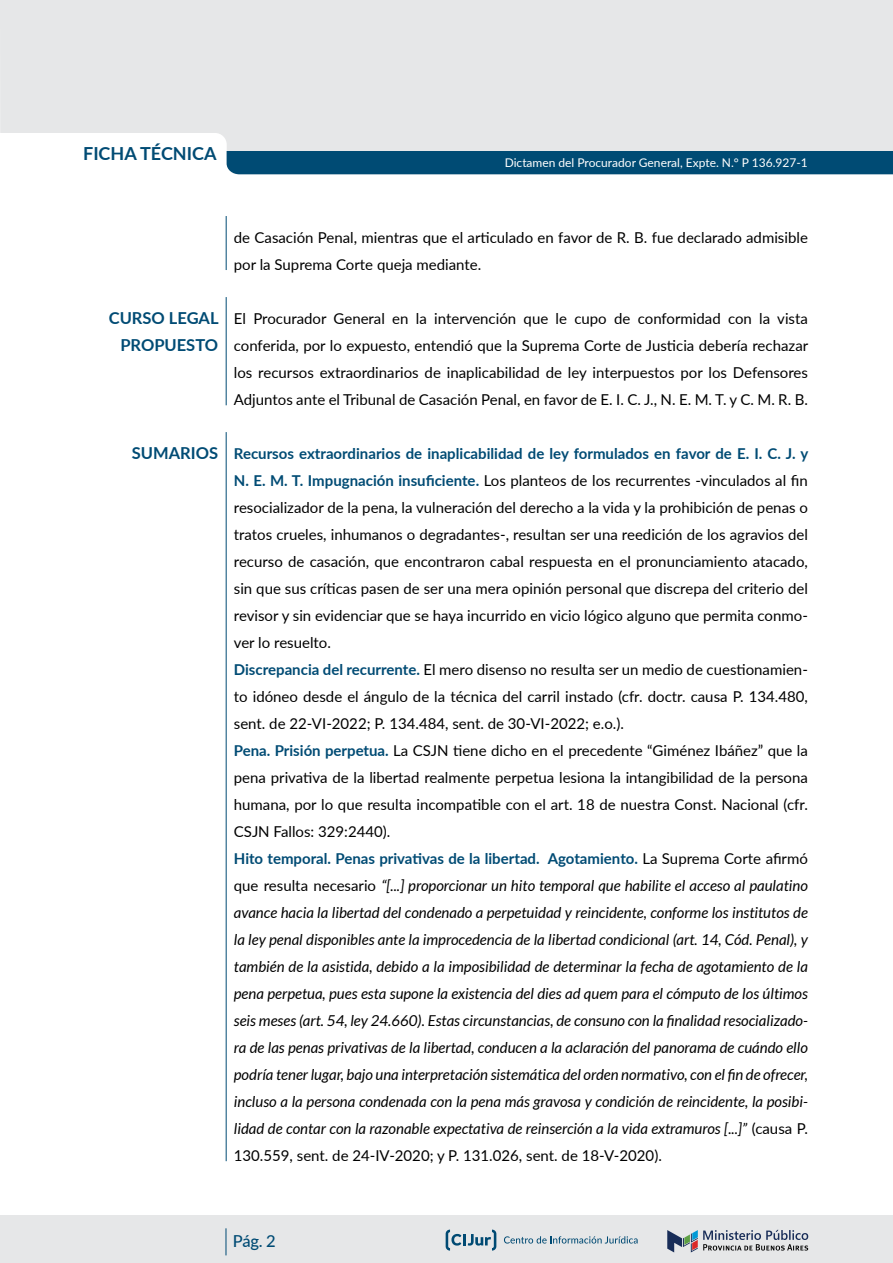
<style>
.page{position:relative;width:893px;height:1263px;background:#fff}
.page>*{position:absolute;margin:0;border:0;box-sizing:border-box;transform-origin:0 0}
.t1{font:700 18px "Lato";color:#004b74}
.t2{font:700 16.5px/27px "Lato";color:#004b74;text-align:right}
.t3{font:500 16.5px "Lato";color:#004b74}
.t4{font:15px/27px "Lato";color:#000}
.t5{font:12px "Lato";color:#fff}
.s1{font-weight:700;color:#004b74}
.s2{font-style:italic}
</style>
<div class="page">
<div style="left:0;top:1215px;width:893px;height:48px;background:#e6e7e8"></div>
<svg style="left:667px;top:1230px;width:141px;height:22px"></svg>
<svg style="left:504px;top:1236px;width:134px;height:7px"></svg>
<svg style="left:446px;top:1229px;width:50px;height:21px"></svg>
<svg style="left:226px;top:1228px;width:1px;height:27px"></svg>
<svg style="left:0;top:0;width:227px;height:166px;fill:#e6e7e8"></svg>
<hr style="left:226px;top:216px;width:1px;height:54px;background:#004b74">
<svg style="left:227px;top:0;width:666px;height:174px;background:#c7d2d8"></svg>
<hr style="left:226px;top:297px;width:1px;height:108px;background:#004b74">
<hr style="left:226px;top:432px;width:1px;height:729px;background:#004b74">
<p class="t1" style="left:83px;top:140px;width:135px">FICHA TÉCNICA</p>
<p class="t5" style="left:505px;top:155px;width:305px">Dictamen del Procurador General, Expte. N.° P 136.927-1</p>
<p class="t4" style="left:234px;top:223px;width:576px">de Casación Penal, mientras que el articulado en favor de R. B. fue declarado admisible por la Suprema Corte queja mediante.</p>
<p class="t2" style="left:109px;top:304px;width:111px">CURSO LEGAL<br>PROPUESTO</p>
<p class="t4" style="left:234px;top:304px;width:576px;text-align:justify">El Procurador General en la intervención que le cupo de conformidad con la vista conferida, por lo expuesto, entendió que la Suprema Corte de Justicia debería rechazar los recursos extraordinarios de inaplicabilidad de ley interpuestos por los Defensores Adjuntos ante el Tribunal de Casación Penal, en favor de E. I. C. J., N. E. M. T. y C. M. R. B.</p>
<p class="t2" style="left:132px;top:439px;width:88px">SUMARIOS</p>
<p class="t4" style="left:234px;top:439px;width:576px"><span class="s1">Recursos extraordinarios de inaplicabilidad de ley formulados en favor de E. I. C. J. y N. E. M. T. Impugnación insuficiente.</span> Los planteos de los recurrentes -vinculados al fin resocializador de la pena, la vulneración del derecho a la vida y la prohibición de penas o tratos crueles, inhumanos o degradantes-, resultan ser una reedición de los agravios del recurso de casación, que encontraron cabal respuesta en el pronunciamiento atacado, sin que sus críticas pasen de ser una mera opinión personal que discrepa del criterio del revisor y sin evidenciar que se haya incurrido en vicio lógico alguno que permita conmo&shy;ver lo resuelto.<br><span class="s1">Discrepancia del recurrente.</span> El mero disenso no resulta ser un medio de cuestionamien&shy;to idóneo desde el ángulo de la técnica del carril instado (cfr. doctr. causa P. 134.480, sent. de 22-VI-2022; P. 134.484, sent. de 30-VI-2022; e.o.).<br><span class="s1">Pena. Prisión perpetua.</span> La CSJN tiene dicho en el precedente “Giménez Ibáñez” que la pena privativa de la libertad realmente perpetua lesiona la intangibilidad de la persona humana, por lo que resulta incompatible con el art. 18 de nuestra Const. Nacional (cfr.<br>CSJN Fallos: 329:2440).<br><span class="s1">Hito temporal. Penas privativas de la libertad. Agotamiento.</span> La Suprema Corte afirmó que resulta necesario <span class="s2">“[...] proporcionar un hito temporal que habilite el acceso al paulatino avance hacia la libertad del condenado a perpetuidad y reincidente, conforme los institutos de la ley penal disponibles ante la improcedencia de la libertad condicional (art. 14, Cód. Penal), y también de la asistida, debido a la imposibilidad de determinar la fecha de agotamiento de la pena perpetua, pues esta supone la existencia del dies ad quem para el cómputo de los últimos seis meses (art. 54, ley 24.660). Estas circunstancias, de consuno con la finalidad resocializado&shy;ra de las penas privativas de la libertad, conducen a la aclaración del panorama de cuándo ello podría tener lugar, bajo una interpretación sistemática del orden normativo, con el fin de ofrecer, incluso a la persona condenada con la pena más gravosa y condición de reincidente, la posibi&shy;lidad de contar con la razonable expectativa de reinserción a la vida extramuros [...]”</span> (causa P.<br>130.559, sent. de 24-IV-2020; y P. 131.026, sent. de 18-V-2020).</p>
<p class="t3" style="left:233px;top:1229px;width:44px">Pág. 2</p>
</div>
